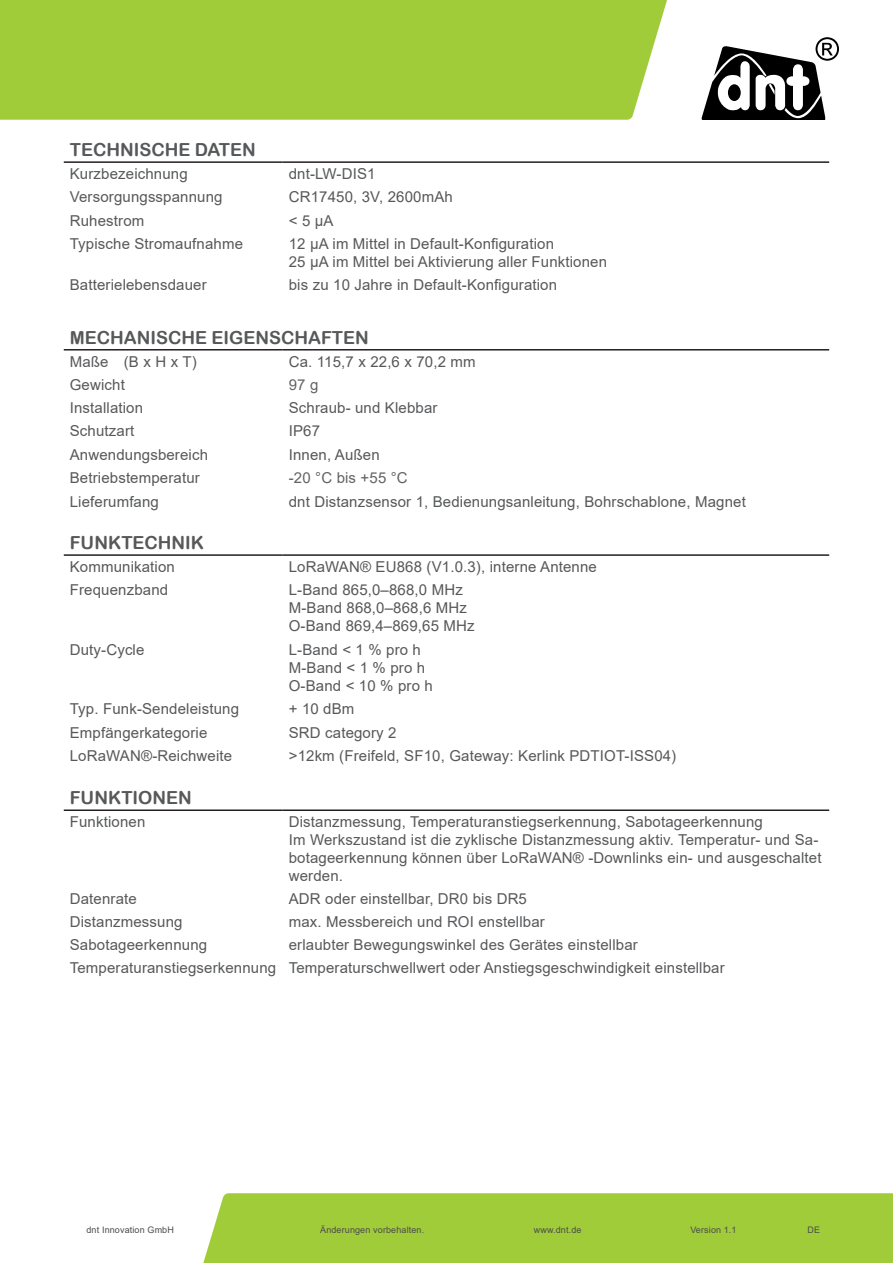
<style>
.page{position:relative;width:893px;height:1263px;background:#fff}
.page>*{position:absolute;margin:0;border:0;box-sizing:border-box;transform-origin:0 0}
.Headline_Tabelle_2{font:18px "Arial Rounded MT Bold";color:#57585a}
.Fließtext_Seite2{font:15px/18px "Arial";letter-spacing:.01em;color:#57585a}
.Fließtext_Seite2-2{font:15px "Arial";letter-spacing:.01em;color:#636366}
.t1{font:9px "Arial";letter-spacing:.015em;color:#4b4c4d}
</style>
<div class="page">
<div style="left:203px;top:1193px;width:690px;height:70px;background:#a1cc3a"></div>
<div style="left:0;top:0;width:667px;height:120px;background:#a1cc3a"></div>
<svg style="left:702px;top:37px;width:137px;height:83px"></svg>
<hr style="left:64px;top:161px;width:219px;height:2px;background:#231f20">
<hr style="left:283px;top:161px;width:546px;height:2px;background:#231f20">
<hr style="left:64px;top:349px;width:219px;height:1px;background:#231f20">
<hr style="left:283px;top:349px;width:546px;height:1px;background:#231f20">
<hr style="left:64px;top:809px;width:219px;height:2px;background:#231f20">
<hr style="left:283px;top:809px;width:546px;height:2px;background:#231f20">
<hr style="left:64px;top:554px;width:219px;height:2px;background:#231f20">
<hr style="left:283px;top:554px;width:546px;height:2px;background:#231f20">
<p class="Headline_Tabelle_2" style="left:70px;top:139px;width:188px">TECHNISCHE DATEN</p>
<p class="Fließtext_Seite2" style="left:70px;top:165px;width:119px">Kurzbezeichnung</p>
<p class="Fließtext_Seite2" style="left:289px;top:165px;width:88px">dnt-LW-DIS1</p>
<p class="Fließtext_Seite2" style="left:70px;top:188px;width:154px">Versorgungsspannung</p>
<p class="Fließtext_Seite2" style="left:289px;top:188px;width:166px">CR17450, 3V, 2600mAh</p>
<p class="Fließtext_Seite2" style="left:70px;top:211px;width:76px">Ruhestrom</p>
<p class="Fließtext_Seite2" style="left:289px;top:211px;width:46px">&lt; 5 µA</p>
<p class="Fließtext_Seite2" style="left:70px;top:235px;width:175px">Typische Stromaufnahme</p>
<p class="Fließtext_Seite2" style="left:289px;top:235px;width:267px">12 µA im Mittel in Default-Konfiguration</p>
<p class="Fließtext_Seite2" style="left:289px;top:253px;width:320px">25 µA im Mittel bei Aktivierung aller Funktionen</p>
<p class="Fließtext_Seite2" style="left:70px;top:276px;width:138px">Batterielebensdauer</p>
<p class="Fließtext_Seite2" style="left:289px;top:276px;width:270px">bis zu 10 Jahre in Default-Konfiguration</p>
<p class="Headline_Tabelle_2" style="left:70px;top:327px;width:301px">MECHANISCHE EIGENSCHAFTEN</p>
<p class="Fließtext_Seite2" style="left:70px;top:352px;width:128px">Maße (B x H x T)</p>
<p class="Fließtext_Seite2" style="left:289px;top:352px;width:188px">Ca. 115,7 x 22,6 x 70,2 mm</p>
<p class="Fließtext_Seite2" style="left:70px;top:376px;width:57px">Gewicht</p>
<p class="Fließtext_Seite2-2" style="left:289px;top:374px;width:31px">97 g</p>
<p class="Fließtext_Seite2" style="left:70px;top:399px;width:75px">Installation</p>
<p class="Fließtext_Seite2" style="left:289px;top:399px;width:150px">Schraub- und Klebbar</p>
<p class="Fließtext_Seite2" style="left:70px;top:422px;width:66px">Schutzart</p>
<p class="Fließtext_Seite2" style="left:289px;top:422px;width:33px">IP67</p>
<p class="Fließtext_Seite2" style="left:70px;top:445px;width:140px">Anwendungsbereich</p>
<p class="Fließtext_Seite2" style="left:289px;top:445px;width:92px">Innen, Außen</p>
<p class="Fließtext_Seite2" style="left:70px;top:469px;width:132px">Betriebstemperatur</p>
<p class="Fließtext_Seite2-2" style="left:289px;top:468px;width:121px">-20 °C bis +55 °C</p>
<p class="Fließtext_Seite2" style="left:70px;top:492px;width:91px">Lieferumfang</p>
<p class="Fließtext_Seite2" style="left:289px;top:492px;width:459px">dnt Distanzsensor 1, Bedienungsanleitung, Bohrschablone, Magnet</p>
<p class="Headline_Tabelle_2" style="left:70px;top:532px;width:136px">FUNKTECHNIK</p>
<p class="Fließtext_Seite2" style="left:70px;top:558px;width:107px">Kommunikation</p>
<p class="Fließtext_Seite2" style="left:289px;top:558px;width:310px">LoRaWAN® EU868 (V1.0.3), interne Antenne</p>
<p class="Fließtext_Seite2" style="left:70px;top:581px;width:100px">Frequenzband</p>
<p class="Fließtext_Seite2" style="left:289px;top:581px;width:187px">L-Band 865,0‒868,0 MHz<br>M-Band 868,0‒868,6 MHz<br>O-Band 869,4‒869,65 MHz</p>
<p class="Fließtext_Seite2" style="left:70px;top:640px;width:76px">Duty-Cycle</p>
<p class="Fließtext_Seite2" style="left:289px;top:640px;width:134px">L-Band &lt; 1 % pro h</p>
<p class="Fließtext_Seite2" style="left:289px;top:658px;width:138px">M-Band &lt; 1 % pro h</p>
<p class="Fließtext_Seite2" style="left:289px;top:676px;width:146px">O-Band &lt; 10 % pro h</p>
<p class="Fließtext_Seite2" style="left:70px;top:700px;width:171px">Typ. Funk-Sendeleistung</p>
<p class="Fließtext_Seite2" style="left:289px;top:700px;width:67px">+ 10 dBm</p>
<p class="Fließtext_Seite2" style="left:70px;top:723px;width:139px">Empfängerkategorie</p>
<p class="Fließtext_Seite2" style="left:289px;top:723px;width:109px">SRD category 2</p>
<p class="Fließtext_Seite2" style="left:70px;top:747px;width:164px">LoRaWAN®-Reichweite</p>
<p class="Fließtext_Seite2" style="left:289px;top:747px;width:389px">&gt;12km (Freifeld, SF10, Gateway: Kerlink PDTIOT-ISS04)</p>
<p class="Headline_Tabelle_2" style="left:70px;top:787px;width:124px">FUNKTIONEN</p>
<p class="Fließtext_Seite2" style="left:70px;top:813px;width:77px">Funktionen</p>
<p class="Fließtext_Seite2" style="left:289px;top:813px;width:476px">Distanzmessung, Temperaturanstiegserkennung, Sabotageerkennung</p>
<p class="Fließtext_Seite2" style="left:289px;top:831px;width:534px">Im Werkszustand ist die zyklische Distanzmessung aktiv. Temperatur- und Sa&shy;botageerkennung können über LoRaWAN® -Downlinks ein- und ausgeschaltet werden.</p>
<p class="Fließtext_Seite2" style="left:70px;top:890px;width:69px">Datenrate</p>
<p class="Fließtext_Seite2" style="left:289px;top:890px;width:240px">ADR oder einstellbar, DR0 bis DR5</p>
<p class="Fließtext_Seite2" style="left:70px;top:913px;width:114px">Distanzmessung</p>
<p class="Fließtext_Seite2" style="left:289px;top:913px;width:258px">max. Messbereich und ROI enstellbar</p>
<p class="Fließtext_Seite2" style="left:70px;top:935px;width:139px">Sabotageerkennung</p>
<p class="Fließtext_Seite2" style="left:289px;top:935px;width:351px">erlaubter Bewegungswinkel des Gerätes einstellbar</p>
<p class="Fließtext_Seite2" style="left:70px;top:958px;width:208px">Temperaturanstiegserkennung</p>
<p class="Fließtext_Seite2" style="left:289px;top:958px;width:437px">Temperaturschwellwert oder Anstiegsgeschwindigkeit einstellbar</p>
<p class="t1" style="left:86px;top:1224px;width:89px">dnt Innovation GmbH</p>
<p class="t1" style="left:320px;top:1224px;width:106px">Änderungen vorbehalten.</p>
<p class="t1" style="left:534px;top:1224px;width:49px">www.dnt.de</p>
<p class="t1" style="left:690px;top:1224px;width:48px">Version 1.1</p>
<p class="t1" style="left:808px;top:1224px;width:14px">DE</p>
</div>
